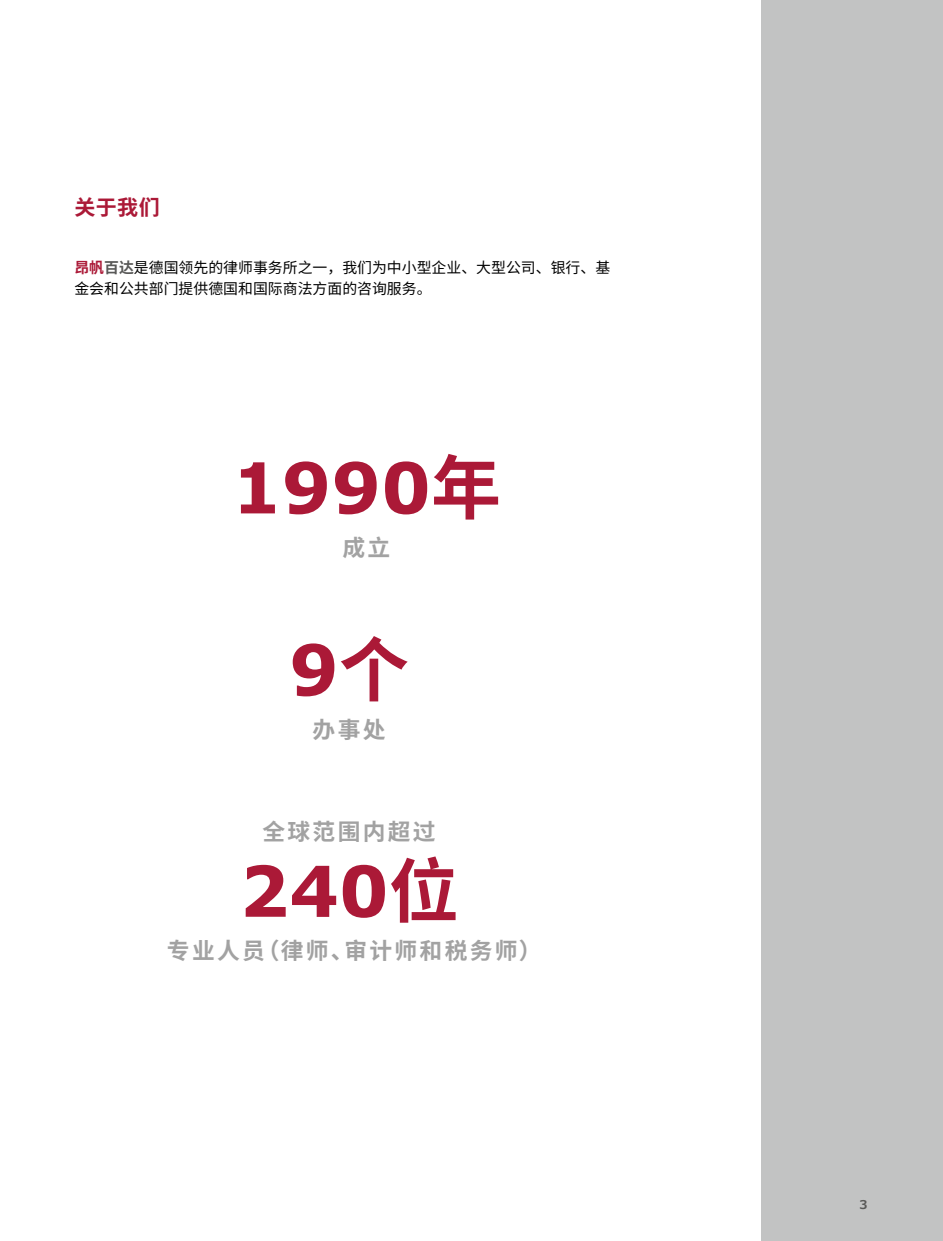
<style>
.page{position:relative;width:943px;height:1241px;background:#fff}
.page>*{position:absolute;margin:0;border:0;box-sizing:border-box;transform-origin:0 0}
.t1{font:700 70px "Verdana Pro";color:#ab1937}
.t2{font:700 22.75px "Source Han Sans CN";letter-spacing:.1em;color:#a2a2a2}
.t3{font:700 21px "Source Han Sans CN";color:#ab1937}
.t4{font:14.88px/21px "Source Han Sans CN";color:#000}
.t5{font:600 12.25px "Verdana Pro";color:#595958}
.s1{font-weight:700;color:#ab1937}
.s2{font-weight:700;color:#595958}
.s3{font-family:"Source Han Sans CN"}
</style>
<div class="page">
<hr style="left:0;top:876px;width:1px;height:174px;background:#ab1937">
<div style="left:761px;top:0;width:182px;height:1240px;background:#c2c3c3"></div>
<h3 class="t3" style="left:74px;top:196px;width:87px">关于我们</h3>
<p class="t4" style="left:74px;top:257px;width:537px"><span class="s1">昂帆</span><span class="s2">百达</span>是德国领先的律师事务所之一，我们为中小型企业、大型公司、银行、基金会和公共部门提供德国和国际商法方面的咨询服务。</p>
<h1 class="t1" style="left:232px;top:442px;width:271px">1990<span class="s3">年</span></h1>
<h2 class="t2" style="left:342px;top:534px;width:49px">成立</h2>
<h1 class="t1" style="left:289px;top:624px;width:121px">9<span class="s3">个</span></h1>
<h2 class="t2" style="left:312px;top:716px;width:74px">办事处</h2>
<h2 class="t2" style="left:262px;top:818px;width:174px">全球范围内超过</h2>
<h1 class="t1" style="left:239px;top:845px;width:221px">240<span class="s3">位</span></h1>
<h2 class="t2" style="left:167px;top:937px;width:376px">专业人员（律师、审计师和税务师）</h2>
<p class="t5" style="left:859px;top:1196px;width:10px">3</p>
</div>
